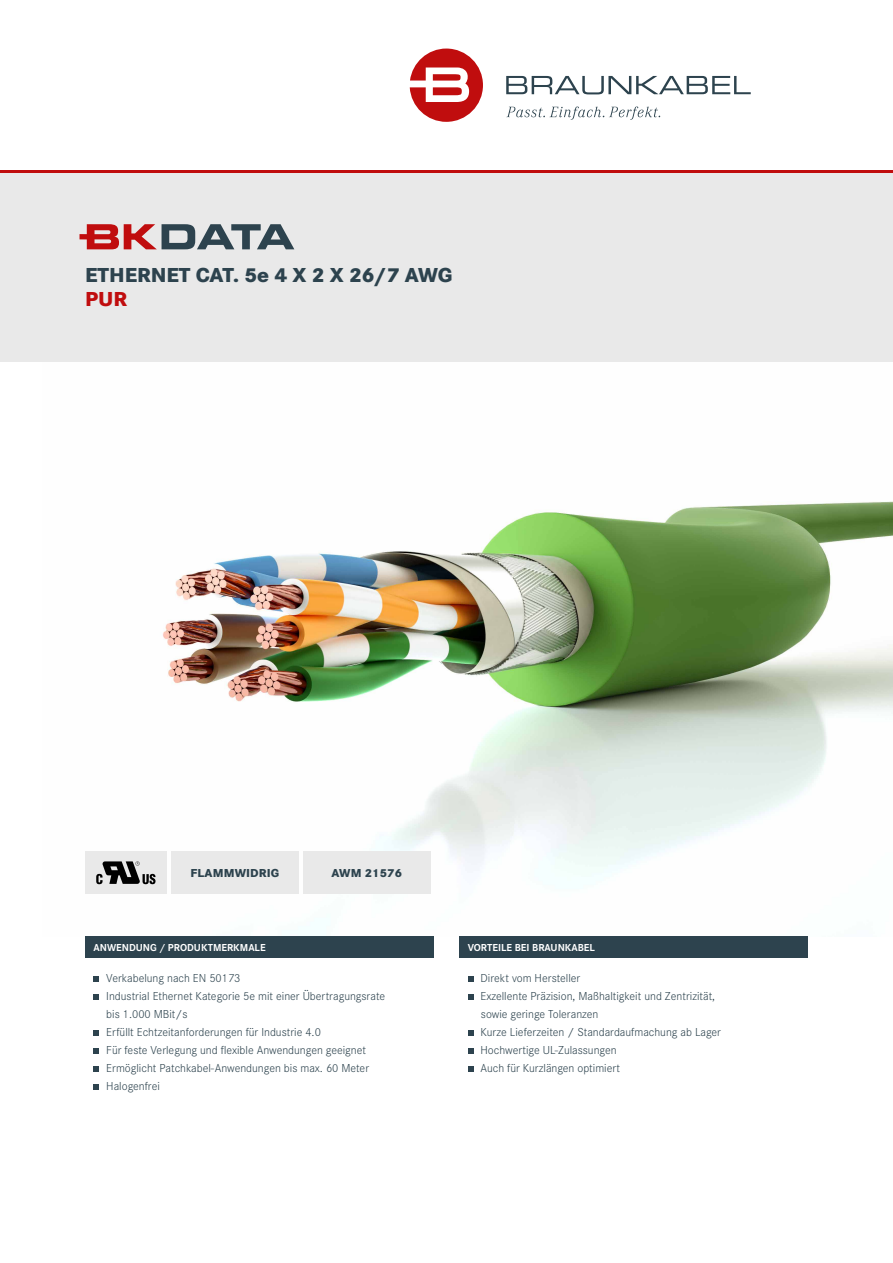
<style>
.page{position:relative;width:893px;height:1263px;background:#fff}
.page>*{position:absolute;margin:0;border:0;box-sizing:border-box;transform-origin:0 0}
.t1{font:800 21px "Corporate S";color:#2d434e}
.t2{font:800 21px "Corporate S";color:#c00d0e}
.t3{font:300 12px/18px "Corporate S";color:#2d434e}
.t4{font:800 12px "Corporate S";letter-spacing:.01em;color:#2d434e}
.t5{font:700 10.5px "Corporate S";color:#fff}
</style>
<div class="page">
<img style="left:43px;top:361px;width:850px;height:516px">
<div style="left:0;top:170px;width:893px;height:191px;background:#e9e9e9"></div>
<hr style="left:0;top:170px;width:893px;height:2px;background:#c00d0e">
<svg style="left:80px;top:224px;width:214px;height:25px"></svg>
<div style="left:171px;top:851px;width:128px;height:43px;background:#e9e9e9"></div>
<div style="left:303px;top:851px;width:128px;height:43px;background:#e9e9e9"></div>
<svg style="left:410px;top:49px;width:73px;height:73px"></svg>
<svg style="left:506px;top:76px;width:245px;height:18px"></svg>
<svg style="left:506px;top:107px;width:154px;height:13px"></svg>
<div style="left:85px;top:936px;width:349px;height:22px;background:#2d434e"></div>
<div style="left:459px;top:936px;width:349px;height:22px;background:#2d434e"></div>
<div style="left:85px;top:851px;width:82px;height:43px;background:#e9e9e9"></div>
<svg style="left:96px;top:861px;width:59px;height:23px"></svg>
<svg style="left:94px;top:977px;width:5px;height:5px"></svg>
<svg style="left:94px;top:995px;width:5px;height:5px"></svg>
<svg style="left:94px;top:1031px;width:5px;height:5px"></svg>
<svg style="left:94px;top:1049px;width:5px;height:5px"></svg>
<svg style="left:94px;top:1067px;width:5px;height:5px"></svg>
<svg style="left:94px;top:1085px;width:5px;height:5px"></svg>
<svg style="left:468px;top:977px;width:5px;height:5px"></svg>
<svg style="left:468px;top:995px;width:5px;height:5px"></svg>
<svg style="left:468px;top:1031px;width:5px;height:5px"></svg>
<svg style="left:468px;top:1049px;width:5px;height:5px"></svg>
<svg style="left:468px;top:1067px;width:5px;height:5px"></svg>
<h1 class="t1" style="left:85px;top:260px;width:369px">ETHERNET CAT. 5e 4 X 2 X 26/7 AWG</h1>
<h1 class="t2" style="left:85px;top:284px;width:44px">PUR</h1>
<p class="t4" style="left:190px;top:864px;width:90px">FLAMMWIDRIG</p>
<p class="t4" style="left:331px;top:864px;width:72px">AWM 21576</p>
<p class="t5" style="left:94px;top:940px;width:174px">ANWENDUNG / PRODUKTMERKMALE</p>
<p class="t5" style="left:468px;top:940px;width:129px">VORTEILE BEI BRAUNKABEL</p>
<p class="t3" style="left:106px;top:969px;width:280px">Verkabelung nach EN 50173<br>Industrial Ethernet Kategorie 5e mit einer Übertragungsrate bis 1.000 MBit/s<br>Erfüllt Echtzeitanforderungen für Industrie 4.0<br>Für feste Verlegung und flexible Anwendungen geeignet Ermöglicht Patchkabel-Anwendungen bis max. 60 Meter Halogenfrei</p>
<p class="t3" style="left:480px;top:969px;width:242px">Direkt vom Hersteller<br>Exzellente Präzision, Maßhaltigkeit und Zentrizität, sowie geringe Toleranzen<br>Kurze Lieferzeiten / Standardaufmachung ab Lager Hochwertige UL-Zulassungen<br>Auch für Kurzlängen optimiert</p>
</div>
